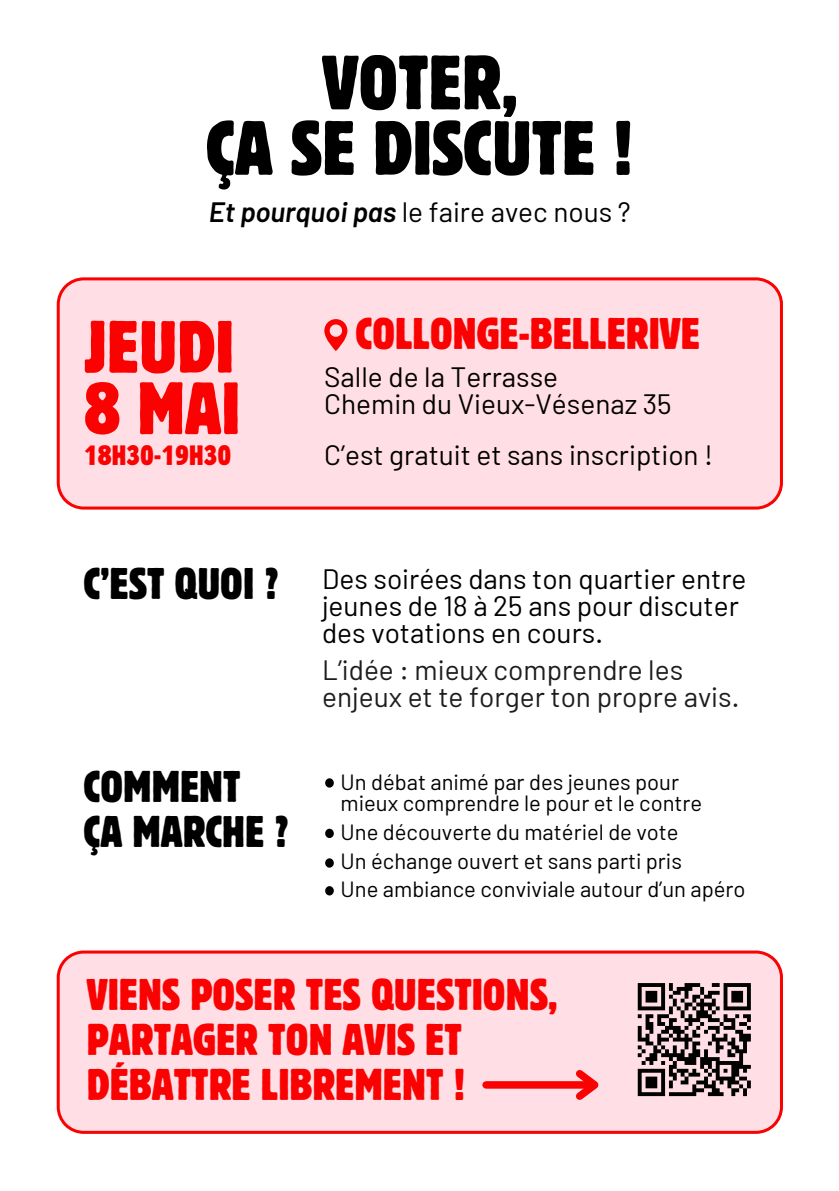
<style>
.page{position:relative;width:839px;height:1191px;background:#fff}
.page>*{position:absolute;margin:0;border:0;box-sizing:border-box;transform-origin:0 0}
.t1{font:condensed 76.2px/65.4px "Block W1 G";color:#000;text-align:center}
.t2{font:condensed 73.4px/61.6px "Block W1 G";color:#fa0201}
.t3{font:condensed 44px/45px "Block W1 G";color:#fa0201}
.t4{font:condensed 44px/44.6px "Block W1 G";color:#000}
.t5{font:28px/27px "Barlow";color:#000}
.t6{font:28px/27px "Barlow";color:#1d1d1b}
.t7{font:condensed 27.8px "Block W1 G";color:#fa0201}
.t8{font:22px "Barlow";color:#000}
.s1{font-weight:600;font-style:italic}
</style>
<div class="page">
<div style="left:57px;top:951px;width:726px;height:183px;background:#ffdee5"></div>
<div style="left:486px;top:1081px;width:106px;height:8px;background:#fa0201"></div>
<svg style="left:569px;top:1063px;width:38px;height:44px"></svg>
<div style="left:630px;top:975px;width:128px;height:129px;background:#ffdee5"></div>
<svg style="left:637px;top:983px;width:114px;height:114px"></svg>
<div style="left:57px;top:277px;width:726px;height:233px;background:#ffdee5"></div>
<svg style="left:324px;top:319px;width:23px;height:32px"></svg>
<div style="left:325px;top:778px;width:9px;height:10px;background:#000;border-radius:50%"></div>
<div style="left:325px;top:829px;width:9px;height:9px;background:#000;border-radius:50%"></div>
<div style="left:325px;top:858px;width:9px;height:10px;background:#000;border-radius:50%"></div>
<div style="left:325px;top:886px;width:9px;height:9px;background:#000;border-radius:50%"></div>
<h4 class="t1" style="left:206px;top:49px;width:428px">VOTER,<br>ÇA SE DISCUTE !</h4>
<h4 class="t5" style="left:209px;top:197px;width:423px"><span class="s1">Et pourquoi pas</span> le faire avec nous ?</h4>
<h1 class="t2" style="left:84px;top:315px;width:157px">JEUDI<br>8 MAI</h1>
<h3 class="t7" style="left:84px;top:437px;width:149px">18H30-19H30</h3>
<h4 class="t3" style="left:356px;top:310px;width:345px">COLLONGE-BELLERIVE</h4>
<p class="t5" style="left:324px;top:362px;width:349px">Salle de la Terrasse<br>Chemin du Vieux-Vésenaz 35</p>
<h2 class="t5" style="left:324px;top:440px;width:390px">C’est gratuit et sans inscription !</h2>
<h4 class="t4" style="left:84px;top:561px;width:196px">C’EST QUOI ?</h4>
<h2 class="t4" style="left:84px;top:764px;width:206px">COMMENT<br>ÇA MARCHE ?</h2>
<h2 class="t5" style="left:322px;top:564px;width:426px">Des soirées dans ton quartier entre jeunes de 18 à 25 ans pour discuter des votations en cours.</h2>
<h4 class="t6" style="left:322px;top:656px;width:419px">L’idée : mieux comprendre les enjeux et te forger ton propre avis.</h4>
<p class="t8" style="left:340px;top:768px;width:340px">Un débat animé par des jeunes pour</p>
<p class="t8" style="left:340px;top:789px;width:363px">mieux comprendre le pour et le contre</p>
<p class="t8" style="left:340px;top:818px;width:339px">Une découverte du matériel de vote</p>
<p class="t8" style="left:340px;top:847px;width:343px">Un échange ouvert et sans parti pris</p>
<p class="t8" style="left:340px;top:875px;width:406px">Une ambiance conviviale autour d’un apéro</p>
<h1 class="t3" style="left:87px;top:971px;width:472px">VIENS POSER TES QUESTIONS,<br>PARTAGER TON AVIS ET<br>DÉBATTRE LIBREMENT !</h1>
</div>
